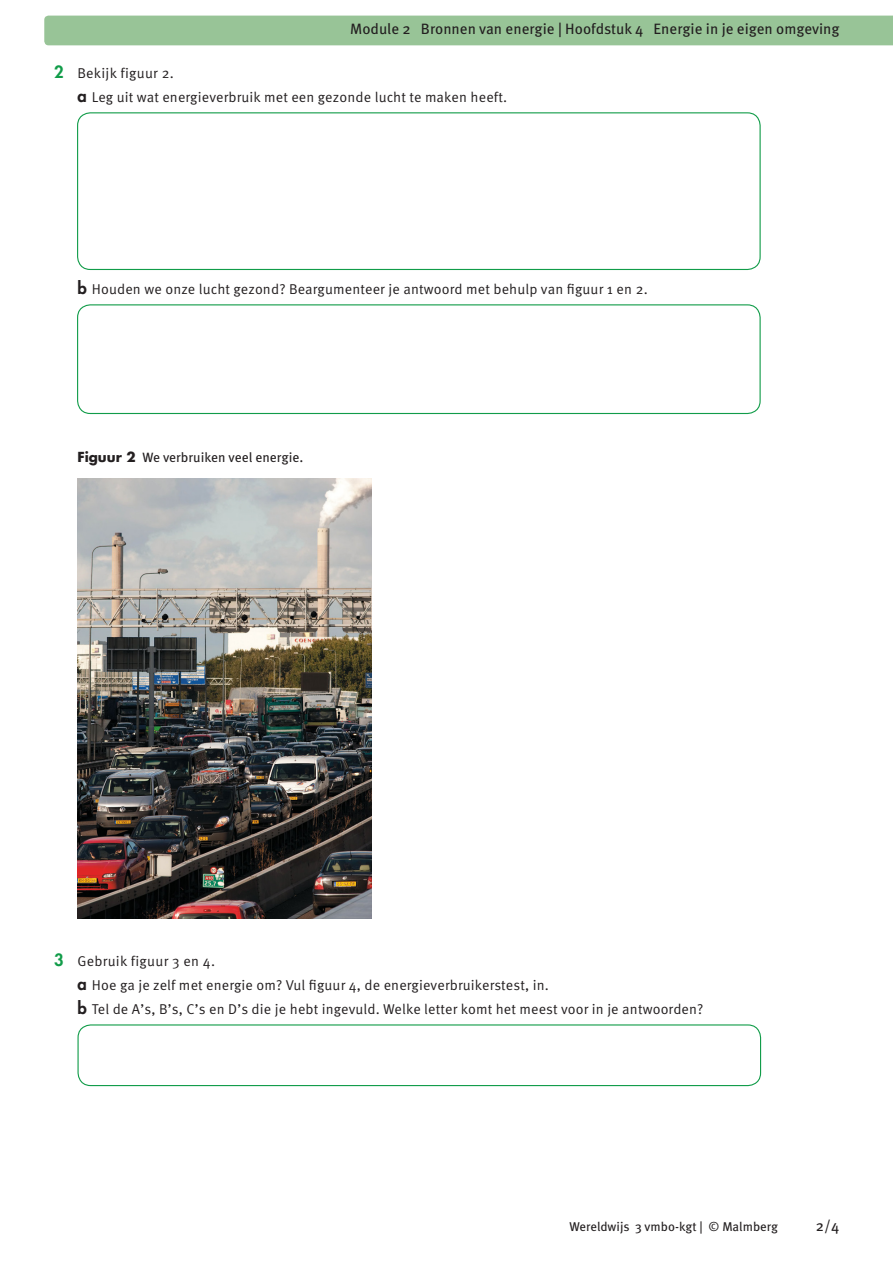
<style>
.page{position:relative;width:893px;height:1263px;background:#fff}
.page>*{position:absolute;margin:0;border:0;box-sizing:border-box;transform-origin:0 0}
.t1{font:15px "Meta OT";color:#231f20}
.t2{font:14.25px/24px "Meta OT";letter-spacing:.01em;color:#231f20}
.t3{font:13.5px "Meta OT";color:#231f20}
.t4{font:12.75px "Meta OT";color:#231f20}
.s1{font-family:"Futura Std";font-weight:800;font-size:16.5px;color:#119c49}
.s2{font-family:"Futura Std";font-weight:800;font-size:16.5px}
.s3{font-family:"Futura Std";font-weight:700}
</style>
<div class="page">
<div style="left:44px;top:16px;width:849px;height:29px;background:#98c497"></div>
<div style="left:77px;top:112px;width:684px;height:158px;border:1px solid #119c49;border-radius:13px"></div>
<div style="left:77px;top:304px;width:684px;height:110px;border:1px solid #119c49;border-radius:13px"></div>
<div style="left:77px;top:1024px;width:684px;height:62px;border:1px solid #119c49;border-radius:13px"></div>
<img style="left:77px;top:478px;width:294px;height:440px">
<p class="t1" style="left:350px;top:20px;width:491px">Module 2 Bronnen van energie | Hoofdstuk 4 Energie in je eigen omgeving</p>
<p class="t2" style="left:77px;top:61px;width:431px;text-indent:-23px"><span class="s1">2</span> Bekijk figuur 2.<br><span class="s2">a</span> Leg uit wat energieverbruik met een gezonde lucht te maken heeft.</p>
<p class="t2" style="left:77px;top:277px;width:572px"><span class="s2">b</span> Houden we onze lucht gezond? Beargumenteer je antwoord met behulp van figuur 1 en 2.</p>
<p class="t3" style="left:77px;top:449px;width:228px"><span class="s3">Figuur 2</span> We verbruiken veel energie.</p>
<p class="t2" style="left:77px;top:949px;width:628px;text-indent:-23px"><span class="s1">3</span> Gebruik figuur 3 en 4.<br><span class="s2">a</span> Hoe ga je zelf met energie om? Vul figuur 4, de energieverbruikerstest, in.<br><span class="s2">b</span> Tel de A’s, B’s, C’s en D’s die je hebt ingevuld. Welke letter komt het meest voor in je antwoorden?</p>
<p class="t4" style="left:569px;top:1218px;width:210px">Wereldwijs 3 vmbo-kgt | © Malmberg</p>
<p class="t1" style="left:816px;top:1216px;width:25px">2/4</p>
</div>
